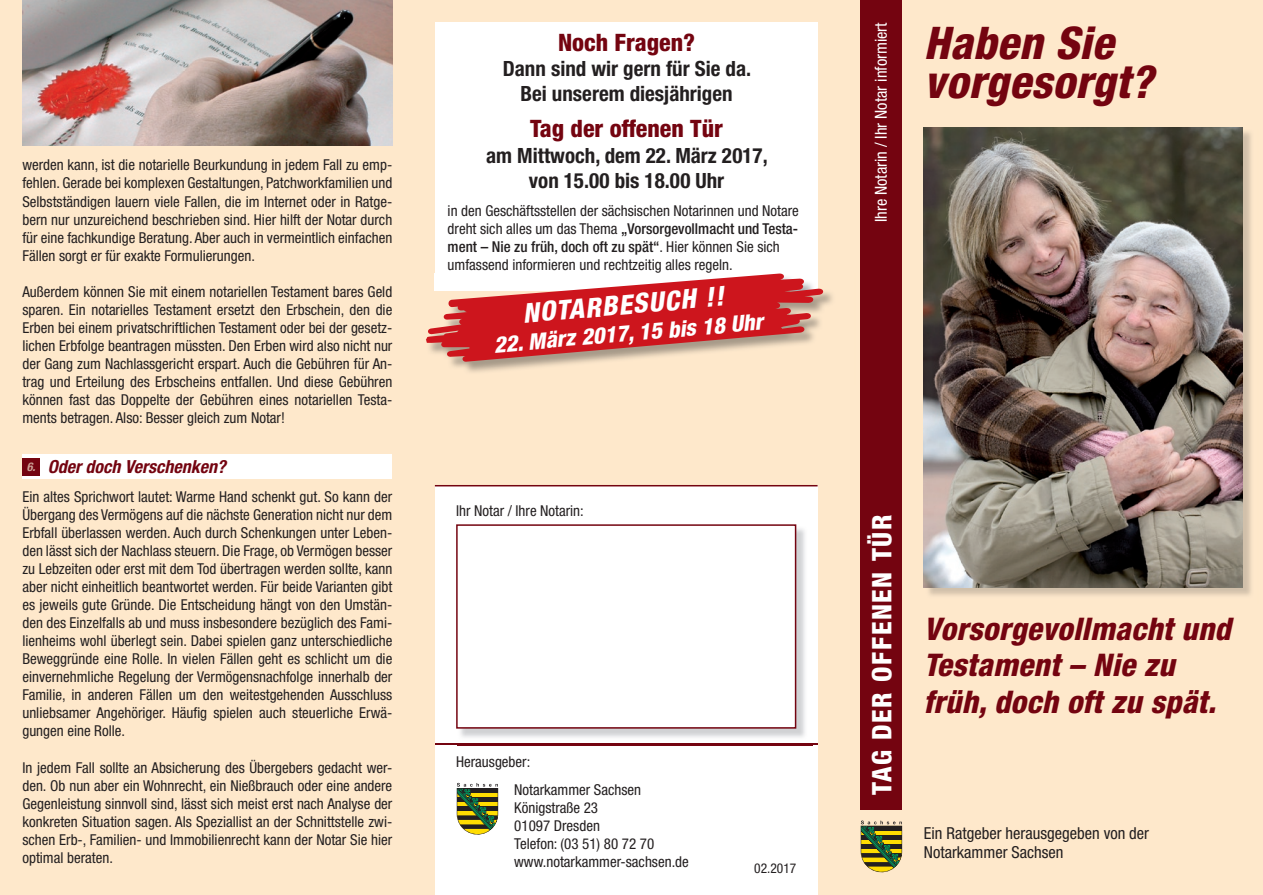
<style>
.page{position:relative;width:1263px;height:895px;background:#fff}
.page>*{position:absolute;margin:0;border:0;box-sizing:border-box;transform-origin:0 0}
.t1{font:italic 800 condensed 45px/39px "Helvetica Neue";letter-spacing:.01em;color:#740410}
.t2{font:italic 800 condensed 31.2px/36px "Helvetica Neue";letter-spacing:.01em;color:#740410}
.t3{font:italic 800 condensed 27.15px "Helvetica Neue";color:#fff}
.t4{font:800 condensed 27px "Helvetica Neue";letter-spacing:.06em;color:#fff}
.t5{font:800 condensed 24px "Helvetica Neue";color:#740410}
.t6{font:italic 800 condensed 22.5px "Helvetica Neue";color:#fff}
.t7{font:700 condensed 21px/25.2px "Helvetica Neue";color:#231f20;text-align:center}
.t8{font:italic 700 condensed 18px "Helvetica Neue";color:#740410}
.t9{font:condensed 16.5px/19.8px "Helvetica Neue";color:#231f20}
.t10{font:condensed 16.5px "Helvetica Neue";color:#fff}
.t11{font:condensed 15px/18px "Helvetica Neue";color:#231f20;text-align:justify}
.t12{font:condensed 13.5px "Helvetica Neue";color:#231f20}
.s1{font-size:12px;color:#cca195}
.s2{font-weight:500}
</style>
<div class="page">
<div style="left:0;top:0;width:1263px;height:894px;background:#fee8cb"></div>
<div style="left:435px;top:484px;width:383px;height:410px;background:#fff"></div>
<hr style="left:435px;top:743px;width:383px;height:1px;background:#740410">
<hr style="left:435px;top:484px;width:383px;height:2px;background:#740410">
<img style="left:458px;top:525px;width:347px;height:213px">
<div style="left:456px;top:524px;width:340px;height:204px;background:#fff;border:2px solid #740410"></div>
<div style="left:22px;top:454px;width:370px;height:24px;background:#fff"></div>
<div style="left:22px;top:458px;width:17px;height:17px;background:#740410"></div>
<div style="left:861px;top:0;width:41px;height:809px;background:#740410"></div>
<img style="left:926px;top:131px;width:325px;height:465px">
<img style="left:924px;top:127px;width:319px;height:460px">
<div style="left:435px;top:22px;width:383px;height:268px;background:#fff"></div>
<svg style="left:426px;top:273px;width:399px;height:89px"></svg>
<svg style="left:861px;top:820px;width:41px;height:52px;background:#7d803c"></svg>
<svg style="left:457px;top:782px;width:41px;height:53px"></svg>
<img style="left:22px;top:0;width:370px;height:146px">
<p class="t11" style="left:22px;top:156px;width:371px">werden kann, ist die notarielle Beurkundung in jedem Fall zu emp&shy;fehlen. Gerade bei komplexen Gestaltungen, Patchworkfamilien und Selbstständigen lauern viele Fallen, die im Internet oder in Ratge&shy;bern nur unzureichend beschrieben sind. Hier hilft der Notar durch für eine fachkundige Beratung. Aber auch in vermeintlich einfachen Fällen sorgt er für exakte Formulierungen.</p>
<p class="t11" style="left:22px;top:282px;width:371px">Außerdem können Sie mit einem notariellen Testament bares Geld sparen. Ein notarielles Testament ersetzt den Erbschein, den die Erben bei einem privatschriftlichen Testament oder bei der gesetz&shy;lichen Erbfolge beantragen müssten. Den Erben wird also nicht nur der Gang zum Nachlassgericht erspart. Auch die Gebühren für An&shy;trag und Erteilung des Erbscheins entfallen. Und diese Gebühren können fast das Doppelte der Gebühren eines notariellen Testa&shy;ments betragen. Also: Besser gleich zum Notar!</p>
<p class="t8" style="left:27px;top:455px;width:200px"><span class="s1">6.</span> Oder doch Verschenken?</p>
<p class="t11" style="left:22px;top:487px;width:371px">Ein altes Sprichwort lautet: Warme Hand schenkt gut. So kann der Übergang des Vermögens auf die nächste Generation nicht nur dem Erbfall überlassen werden. Auch durch Schenkungen unter Leben&shy;den lässt sich der Nachlass steuern. Die Frage, ob Vermögen besser zu Lebzeiten oder erst mit dem Tod übertragen werden sollte, kann aber nicht einheitlich beantwortet werden. Für beide Varianten gibt es jeweils gute Gründe. Die Entscheidung hängt von den Umstän&shy;den des Einzelfalls ab und muss insbesondere bezüglich des Fami&shy;lienheims wohl überlegt sein. Dabei spielen ganz unterschiedliche Beweggründe eine Rolle. In vielen Fällen geht es schlicht um die einvernehmliche Regelung der Vermögensnachfolge innerhalb der Familie, in anderen Fällen um den weitestgehenden Ausschluss unliebsamer Angehöriger. Häufig spielen auch steuerliche Erwä&shy;gungen eine Rolle.</p>
<p class="t11" style="left:22px;top:757px;width:371px">In jedem Fall sollte an Absicherung des Übergebers gedacht wer&shy;den. Ob nun aber ein Wohnrecht, ein Nießbrauch oder eine andere Gegenleistung sinnvoll sind, lässt sich meist erst nach Analyse der konkreten Situation sagen. Als Speziallist an der Schnittstelle zwi&shy;schen Erb-, Familien- und Immobilienrecht kann der Notar Sie hier optimal beraten.</p>
<h3 class="t5" style="left:558px;top:28px;width:139px">Noch Fragen?</h3>
<h3 class="t7" style="left:503px;top:56px;width:250px">Dann sind wir gern für Sie da.<br>Bei unserem diesjährigen</h3>
<h3 class="t5" style="left:530px;top:114px;width:194px">Tag der offenen Tür</h3>
<h3 class="t7" style="left:486px;top:142px;width:283px">am Mittwoch, dem 22. März 2017, von 15.00 bis 18.00 Uhr</h3>
<p class="t11" style="left:448px;top:201px;width:353px;text-align:left">in den Geschäftsstellen der sächsischen Notarinnen und Notare dreht sich alles um das Thema <span class="s2">„Vorsorgevollmacht und Testa&shy;ment – Nie zu früh, doch oft zu spät“</span>. Hier können Sie sich umfassend informieren und rechtzeitig alles regeln.</p>
<h3 class="t3" style="left:521px;top:296px;width:203px;rotate:-5deg">NOTARBESUCH !!</h3>
<h3 class="t6" style="left:493px;top:330px;width:272px;rotate:-5deg">22. März 2017, 15 bis 18 Uhr</h3>
<p class="t11" style="left:456px;top:501px;width:129px">Ihr Notar / Ihre Notarin:</p>
<p class="t11" style="left:456px;top:752px;width:76px">Herausgeber:</p>
<p class="t11" style="left:514px;top:779px;width:176px;text-align:left">Notarkammer Sachsen<br>Königstraße 23<br>01097 Dresden<br>Telefon: (03 51) 80 72 70 www.notarkammer-sachsen.de</p>
<p class="t12" style="left:754px;top:860px;width:44px">02.2017</p>
<p class="t10" style="left:871px;top:222px;width:201px;rotate:-90deg">Ihre Notarin / Ihr Notar informiert</p>
<h1 class="t1" style="left:924px;top:23px;width:230px">Haben Sie vorgesorgt?</h1>
<h3 class="t4" style="left:865px;top:794px;width:282px;rotate:-90deg">TAG DER OFFENEN TÜR</h3>
<h2 class="t2" style="left:924px;top:610px;width:308px">Vorsorgevollmacht und<br>Testament – Nie zu früh, doch oft zu spät.</h2>
<p class="t9" style="left:924px;top:822px;width:227px">Ein Ratgeber herausgegeben von der<br>Notarkammer Sachsen</p>
</div>
